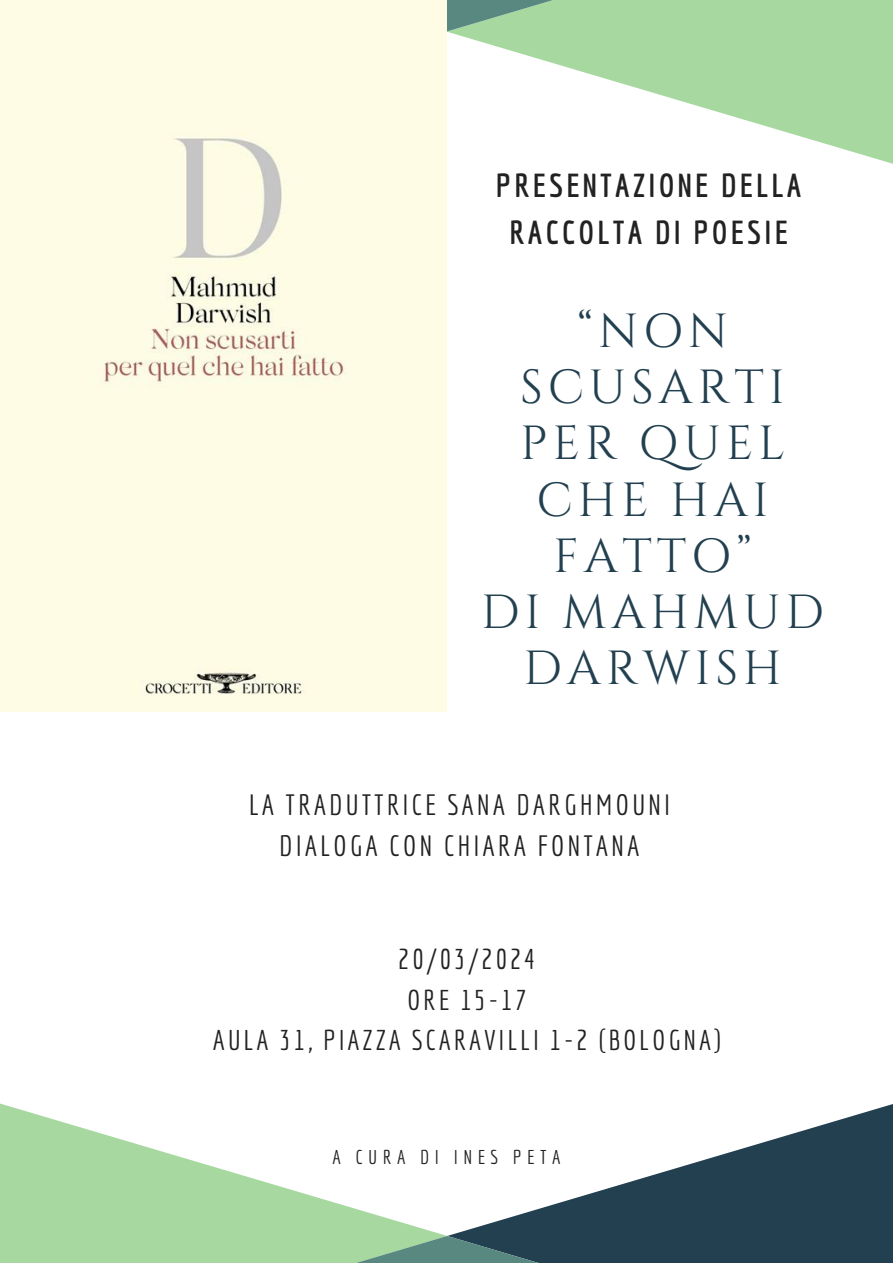
<style>
.page{position:relative;width:893px;height:1263px;background:#fff}
.page>*{position:absolute;margin:0;border:0;box-sizing:border-box;transform-origin:0 0}
.t1{font:47.78px/56.2px "Cinzel";letter-spacing:.1em;color:#224050;text-align:center}
.t2{font:700 32.4px/47.2px "Economica";letter-spacing:.1em;color:#222;text-align:center}
.t3{font:28.65px/41.6px "Economica";letter-spacing:.1em;color:#222;text-align:center}
.t4{font:27.9px/40.5px "Economica";letter-spacing:.1em;color:#222;text-align:center}
.t5{font:19.5px "Economica";letter-spacing:.28em;color:#222}
</style>
<div class="page">
<svg style="left:448px;top:0;width:445px;height:164px;fill:#a6d8a0"></svg>
<svg style="left:447px;top:0;width:213px;height:32px;background:#93c498"></svg>
<svg style="left:447px;top:1104px;width:446px;height:159px;fill:#224050"></svg>
<svg style="left:0;top:1103px;width:447px;height:160px;fill:#a6d8a0"></svg>
<svg style="left:232px;top:1236px;width:430px;height:27px;background:#628b7a"></svg>
<div style="left:0;top:0;width:447px;height:712px;background:#fefce5"></div>
<h3 class="t2" style="left:496px;top:161px;width:307px">PRESENTAZIONE DELLA<br>RACCOLTA DI POESIE</h3>
<p class="t1" style="left:481px;top:304px;width:344px">“NON<br>SCUSARTI<br>PER QUEL<br>CHE HAI<br>FATTO”<br>DI MAHMUD<br>DARWISH</p>
<h3 class="t3" style="left:249px;top:783px;width:423px">LA TRADUTTRICE SANA DARGHMOUNI<br>DIALOGA CON CHIARA FONTANA</h3>
<h1 class="t4" style="left:213px;top:939px;width:510px">20/03/2024<br>ORE 15-17<br>AULA 31, PIAZZA SCARAVILLI 1-2 (BOLOGNA)</h1>
<h2 class="t5" style="left:332px;top:1145px;width:230px">A CURA DI INES PETA</h2>
</div>
